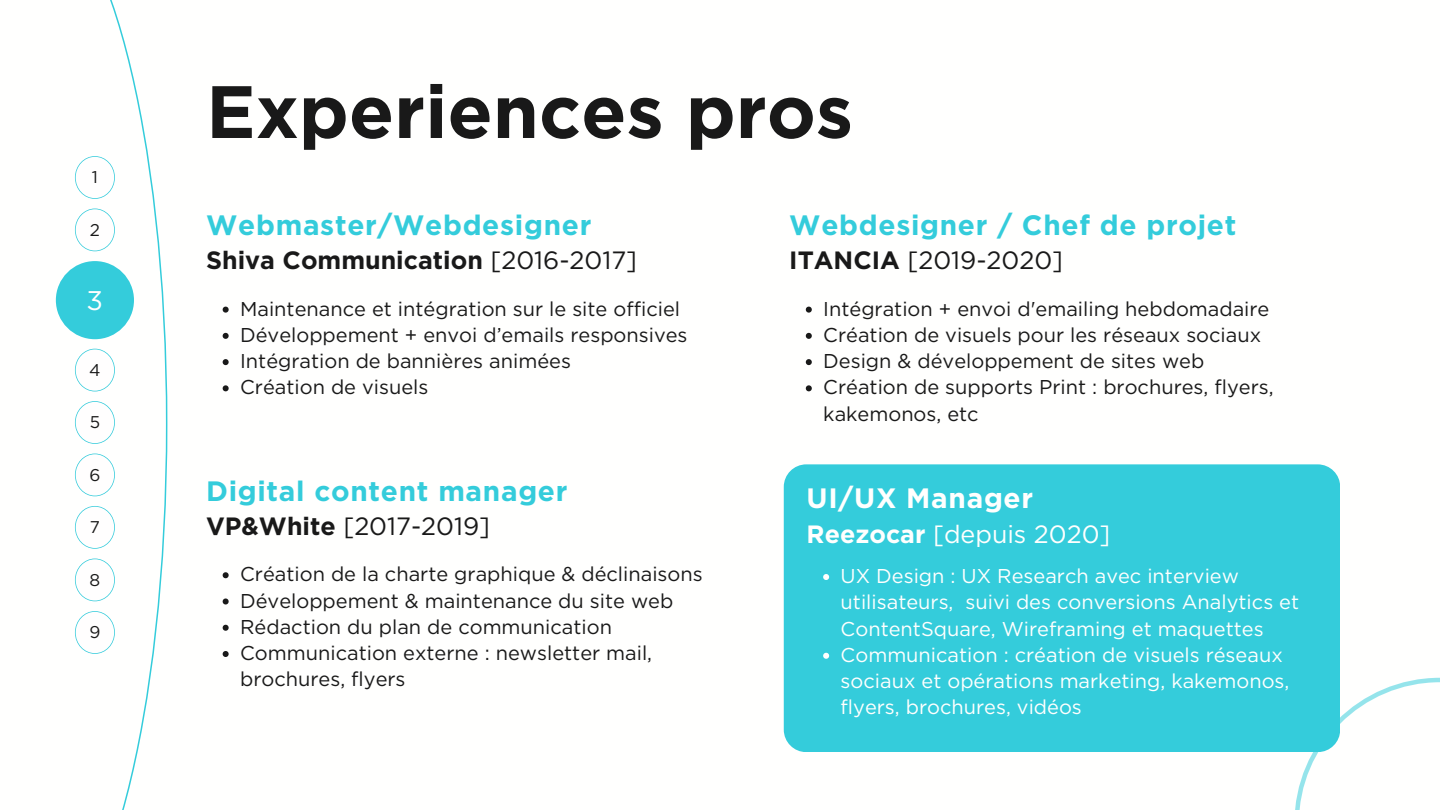
<style>
.page{position:relative;width:1440px;height:810px;background:#fff}
.page>*{position:absolute;margin:0;border:0;box-sizing:border-box;transform-origin:0 0}
.t1{font:700 74px "Gotham";color:#191919}
.t2{font:700 28px "Gotham";letter-spacing:.025em;color:#34ccdb}
.t3{font:700 28px "Gotham";letter-spacing:.025em;color:#fffffe}
.t4{font:27px "Gotham";color:#fffefe}
.t5{font:25px "Gotham";color:#191919}
.t6{font:700 25px "Gotham";color:#191919}
.t7{font:25px "Gotham";color:#fffffe}
.t8{font:20px/26.2px "Gotham";color:#191919}
.t9{font:20px/26.2px "Gotham";color:#fffffe}
.t10{font:17px "Gotham";color:#191919}
.s1{font-weight:400}
.s2{font-weight:700}
</style>
<div class="page">
<svg style="left:55px;top:0;width:112px;height:810px"></svg>
<div style="left:56px;top:261px;width:78px;height:78px;background:#34ccdb;border-radius:50%"></div>
<svg style="left:75px;top:349px;width:40px;height:42px"></svg>
<svg style="left:75px;top:156px;width:40px;height:43px"></svg>
<svg style="left:75px;top:401px;width:40px;height:43px"></svg>
<svg style="left:75px;top:209px;width:40px;height:42px"></svg>
<svg style="left:75px;top:506px;width:40px;height:43px"></svg>
<svg style="left:75px;top:454px;width:40px;height:42px"></svg>
<svg style="left:75px;top:559px;width:40px;height:42px"></svg>
<svg style="left:75px;top:611px;width:40px;height:43px"></svg>
<svg style="left:1295px;top:678px;width:145px;height:132px"></svg>
<div style="left:784px;top:464px;width:556px;height:288px;background:#34ccdb;border-radius:22px"></div>
<svg style="left:223px;top:307px;width:6px;height:6px"></svg>
<svg style="left:223px;top:333px;width:6px;height:6px"></svg>
<svg style="left:223px;top:359px;width:6px;height:6px"></svg>
<svg style="left:223px;top:385px;width:6px;height:6px"></svg>
<svg style="left:823px;top:574px;width:6px;height:6px"></svg>
<svg style="left:823px;top:653px;width:6px;height:6px"></svg>
<svg style="left:223px;top:572px;width:6px;height:6px"></svg>
<svg style="left:223px;top:599px;width:6px;height:6px"></svg>
<svg style="left:223px;top:625px;width:6px;height:6px"></svg>
<svg style="left:223px;top:651px;width:6px;height:6px"></svg>
<svg style="left:806px;top:307px;width:6px;height:6px"></svg>
<svg style="left:806px;top:333px;width:6px;height:6px"></svg>
<svg style="left:806px;top:359px;width:6px;height:6px"></svg>
<svg style="left:806px;top:385px;width:6px;height:6px"></svg>
<p class="t10" style="left:92px;top:167px;width:8px">1</p>
<p class="t10" style="left:90px;top:219px;width:12px">2</p>
<h3 class="t4" style="left:87px;top:284px;width:18px">3</h3>
<p class="t10" style="left:89px;top:359px;width:13px">4</p>
<p class="t10" style="left:90px;top:412px;width:12px">5</p>
<p class="t10" style="left:89px;top:464px;width:12px">6</p>
<p class="t10" style="left:90px;top:517px;width:12px">7</p>
<p class="t10" style="left:90px;top:569px;width:12px">8</p>
<p class="t10" style="left:89px;top:622px;width:12px">9</p>
<h1 class="t1" style="left:206px;top:67px;width:648px">Experiences pros</h1>
<h2 class="t2" style="left:206px;top:208px;width:387px">Webmaster/Webdesigner</h2>
<p class="t6" style="left:206px;top:245px;width:433px">Shiva Communication <span class="s1">[2016-2017]</span></p>
<p class="t8" style="left:240px;top:295px;width:449px">Maintenance et intégration sur le site officiel Développement + envoi d’emails responsives Intégration de bannières animées<br>Création de visuels</p>
<h2 class="t2" style="left:206px;top:474px;width:363px">Digital content manager</h2>
<p class="t5" style="left:206px;top:511px;width:286px"><span class="s2">VP&amp;White</span> [2017-2019]</p>
<p class="t8" style="left:240px;top:561px;width:464px">Création de la charte graphique &amp; déclinaisons Développement &amp; maintenance du site web Rédaction du plan de communication Communication externe : newsletter mail, brochures, flyers</p>
<h2 class="t2" style="left:789px;top:208px;width:449px">Webdesigner / Chef de projet</h2>
<p class="t5" style="left:789px;top:245px;width:275px"><span class="s2">ITANCIA</span> [2019-2020]</p>
<p class="t8" style="left:823px;top:295px;width:452px">Intégration + envoi d'emailing hebdomadaire Création de visuels pour les réseaux sociaux Design &amp; développement de sites web Création de supports Print : brochures, flyers, kakemonos, etc</p>
<h2 class="t3" style="left:807px;top:481px;width:228px">UI/UX Manager</h2>
<p class="t7" style="left:807px;top:519px;width:305px"><span class="s2">Reezocar</span> [depuis 2020]</p>
<p class="t9" style="left:841px;top:563px;width:460px">UX Design : UX Research avec interview utilisateurs, suivi des conversions Analytics et ContentSquare, Wireframing et maquettes Communication : création de visuels réseaux sociaux et opérations marketing, kakemonos, flyers, brochures, vidéos</p>
</div>
